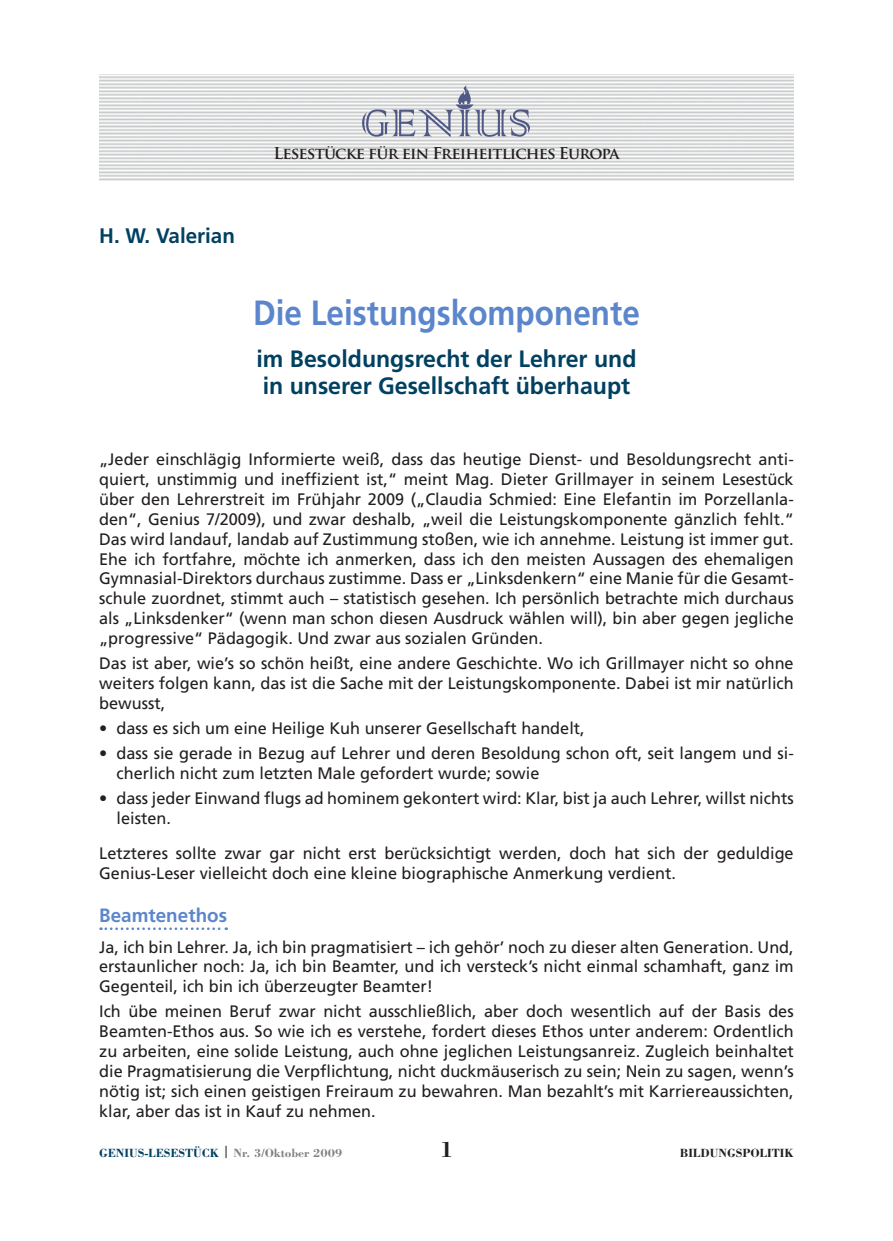
<style>
.page{position:relative;width:893px;height:1241px;background:#fff}
.page>*{position:absolute;margin:0;border:0;box-sizing:border-box;transform-origin:0 0}
.Beitrag_Titel{font:700 35px "Frutiger LT Std";color:#5c86cc;scale:.9 1}
.Beitrag_Untertitel{font:700 23.62px/27.3px "Frutiger LT Std";color:#004061}
.Fußzeile{font:700 22.75px "Bodoni Std";color:#231f20}
.Beitrag_Autor{font:700 21px "Frutiger LT Std";color:#004061}
.Zwischentitel{font:700 19.25px "Frutiger LT Std";color:#5c86cc}
.Normal_nach_Titel_Un{font:16.62px/19.9px "Frutiger LT Std";color:#231f20;text-align:justify}
.Normal_Blickfangpunk{font:16.62px/19.9px "Frutiger LT Std";color:#231f20}
.t1{font:700 15.92px "Trajan Pro";letter-spacing:-.05em;color:#231f20}
.Fußzeile-2{font:700 12.25px "Bodoni Std";color:#004061}
.Fußzeile-3{font:700 12.25px "Bodoni Std";color:#231f20}
.s1{color:#231f20}
.s2{color:#808285}
</style>
<div class="page">
<img style="left:99px;top:74px;width:695px;height:107px">
<img style="left:362px;top:84px;width:167px;height:53px">
<img style="left:453px;top:83px;width:22px;height:22px">
<svg style="left:101px;top:927px;width:126px;height:2px"></svg>
<p class="t1" style="left:273px;top:143px;width:347px">Lesestücke für ein Freiheitliches Europa</p>
<p class="Beitrag_Autor" style="left:99px;top:223px;width:137px">H. W. Valerian</p>
<p class="Beitrag_Titel" style="left:253px;top:292px;width:431px">Die Leistungskomponente</p>
<p class="Beitrag_Untertitel" style="left:256px;top:345px;width:381px">im Besoldungsrecht der Lehrer und in unserer Gesellschaft überhaupt</p>
<p class="Normal_nach_Titel_Un" style="left:99px;top:449px;width:696px">„Jeder einschlägig Informierte weiß, dass das heutige Dienst- und Besoldungsrecht anti&shy;quiert, unstimmig und ineffizient ist,“ meint Mag. Dieter Grillmayer in seinem Lesestück über den Lehrerstreit im Frühjahr 2009 („Claudia Schmied: Eine Elefantin im Porzellanla&shy;den“, Genius 7/2009), und zwar deshalb, „weil die Leistungskomponente gänzlich fehlt.“ Das wird landauf, landab auf Zustimmung stoßen, wie ich annehme. Leistung ist immer gut.<br>Ehe ich fortfahre, möchte ich anmerken, dass ich den meisten Aussagen des ehemaligen Gymnasial-Direktors durchaus zustimme. Dass er „Linksdenkern“ eine Manie für die Gesamt&shy;schule zuordnet, stimmt auch – statistisch gesehen. Ich persönlich betrachte mich durchaus als „Linksdenker“ (wenn man schon diesen Ausdruck wählen will), bin aber gegen jegliche „progressive“ Pädagogik. Und zwar aus sozialen Gründen.</p>
<p class="Normal_nach_Titel_Un" style="left:99px;top:653px;width:696px">Das ist aber, wie’s so schön heißt, eine andere Geschichte. Wo ich Grillmayer nicht so ohne weiters folgen kann, das ist die Sache mit der Leistungskomponente. Dabei ist mir natürlich bewusst,</p>
<p class="Normal_Blickfangpunk" style="left:99px;top:718px;width:487px">• dass es sich um eine Heilige Kuh unserer Gesellschaft handelt,</p>
<p class="Normal_Blickfangpunk" style="left:117px;top:743px;width:679px;text-indent:-17px">• dass sie gerade in Bezug auf Lehrer und deren Besoldung schon oft, seit langem und si&shy;cherlich nicht zum letzten Male gefordert wurde; sowie</p>
<p class="Normal_Blickfangpunk" style="left:117px;top:788px;width:679px;text-indent:-17px">• dass jeder Einwand flugs ad hominem gekontert wird: Klar, bist ja auch Lehrer, willst nichts leisten.</p>
<p class="Normal_nach_Titel_Un" style="left:99px;top:843px;width:696px">Letzteres sollte zwar gar nicht erst berücksichtigt werden, doch hat sich der geduldige<br>Genius-Leser vielleicht doch eine kleine biographische Anmerkung verdient.</p>
<p class="Zwischentitel" style="left:99px;top:904px;width:129px">Beamtenethos</p>
<p class="Normal_nach_Titel_Un" style="left:99px;top:936px;width:696px">Ja, ich bin Lehrer. Ja, ich bin pragmatisiert – ich gehör’ noch zu dieser alten Generation. Und, erstaunlicher noch: Ja, ich bin Beamter, und ich versteck’s nicht einmal schamhaft, ganz im Gegenteil, ich bin ich überzeugter Beamter!</p>
<p class="Normal_nach_Titel_Un" style="left:99px;top:1001px;width:696px">Ich übe meinen Beruf zwar nicht ausschließlich, aber doch wesentlich auf der Basis des Beamten-Ethos aus. So wie ich es verstehe, fordert dieses Ethos unter anderem: Ordentlich zu arbeiten, eine solide Leistung, auch ohne jeglichen Leistungsanreiz. Zugleich beinhaltet die Pragmatisierung die Verpflichtung, nicht duckmäuserisch zu sein; Nein zu sagen, wenn’s nötig ist; sich einen geistigen Freiraum zu bewahren. Man bezahlt’s mit Karriereaussichten, klar, aber das ist in Kauf zu nehmen.</p>
<p class="Fußzeile-2" style="left:99px;top:1145px;width:245px">GENIUS-LESESTÜCK <span class="s1">|</span> <span class="s2">Nr. 3/Oktober 2009</span></p>
<p class="Fußzeile" style="left:440px;top:1135px;width:15px">1</p>
<p class="Fußzeile-3" style="left:680px;top:1145px;width:116px">BILDUNGSPOLITIK</p>
</div>
